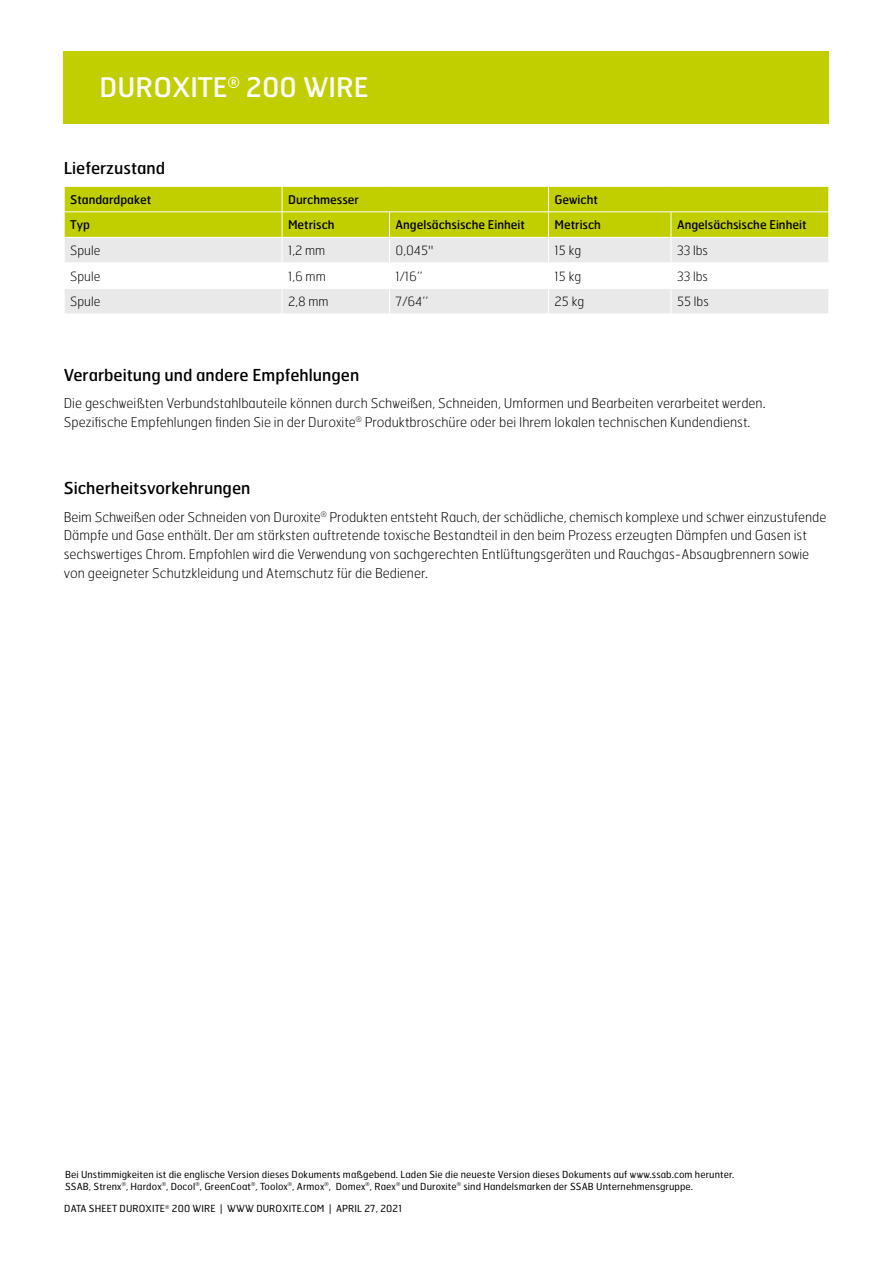
<style>
.page{position:relative;width:893px;height:1263px;background:#fff}
.page>*{position:absolute;margin:0;border:0;box-sizing:border-box;transform-origin:0 0}
.Heading_1___25_6x26{font:27px "Hermes FB";color:#fff}
.Heading_2___11x14{font:16.5px "Hermes FB";color:#000}
.Hermes_Thin_9x13{font:100 13.5px/18.8px "Hermes FB";color:#000}
.Body_table_8_5x11_5{font:100 12.75px "Hermes FB";color:#000}
.Heading_table{font:12px "Hermes FB";color:#000}
.Sidfot{font:9.75px/12px "Hermes FB";letter-spacing:.01em;color:#000}
</style>
<div class="page">
<svg style="left:64px;top:186px;width:765px;height:127px"></svg>
<div style="left:64px;top:51px;width:765px;height:72px;background:#c1ce00"></div>
<p class="Heading_1___25_6x26" style="left:100px;top:70px;width:271px">DUROXITE<sup>®</sup> 200 WIRE</p>
<p class="Heading_2___11x14" style="left:64px;top:158px;width:103px">Lieferzustand</p>
<p class="Heading_table" style="left:70px;top:192px;width:82px">Standardpaket</p>
<p class="Heading_table" style="left:288px;top:192px;width:72px">Durchmesser</p>
<p class="Heading_table" style="left:555px;top:192px;width:45px">Gewicht</p>
<p class="Heading_table" style="left:70px;top:217px;width:21px">Typ</p>
<p class="Heading_table" style="left:288px;top:217px;width:48px">Metrisch</p>
<p class="Heading_table" style="left:395px;top:217px;width:131px">Angelsächsische Einheit</p>
<p class="Heading_table" style="left:555px;top:217px;width:48px">Metrisch</p>
<p class="Heading_table" style="left:677px;top:217px;width:131px">Angelsächsische Einheit</p>
<p class="Body_table_8_5x11_5" style="left:70px;top:242px;width:32px">Spule</p>
<p class="Body_table_8_5x11_5" style="left:288px;top:242px;width:39px">1,2 mm</p>
<p class="Body_table_8_5x11_5" style="left:395px;top:242px;width:40px">0,045''</p>
<p class="Body_table_8_5x11_5" style="left:555px;top:242px;width:28px">15 kg</p>
<p class="Body_table_8_5x11_5" style="left:677px;top:242px;width:33px">33 lbs</p>
<p class="Body_table_8_5x11_5" style="left:70px;top:268px;width:32px">Spule</p>
<p class="Body_table_8_5x11_5" style="left:288px;top:268px;width:39px">1,6 mm</p>
<p class="Body_table_8_5x11_5" style="left:395px;top:268px;width:29px">1/16’’</p>
<p class="Body_table_8_5x11_5" style="left:555px;top:268px;width:28px">15 kg</p>
<p class="Body_table_8_5x11_5" style="left:677px;top:268px;width:33px">33 lbs</p>
<p class="Body_table_8_5x11_5" style="left:70px;top:293px;width:32px">Spule</p>
<p class="Body_table_8_5x11_5" style="left:288px;top:293px;width:42px">2,8 mm</p>
<p class="Body_table_8_5x11_5" style="left:395px;top:293px;width:34px">7/64’’</p>
<p class="Body_table_8_5x11_5" style="left:555px;top:293px;width:31px">25 kg</p>
<p class="Body_table_8_5x11_5" style="left:677px;top:293px;width:33px">55 lbs</p>
<p class="Heading_2___11x14" style="left:64px;top:364px;width:297px">Verarbeitung und andere Empfehlungen</p>
<p class="Hermes_Thin_9x13" style="left:64px;top:393px;width:703px">Die geschweißten Verbundstahlbauteile können durch Schweißen, Schneiden, Umformen und Bearbeiten verarbeitet werden.<br>Spezifische Empfehlungen finden Sie in der Duroxite<sup>®</sup> Produktbroschüre oder bei Ihrem lokalen technischen Kundendienst.</p>
<p class="Heading_2___11x14" style="left:64px;top:478px;width:188px">Sicherheitsvorkehrungen</p>
<p class="Hermes_Thin_9x13" style="left:64px;top:507px;width:764px">Beim Schweißen oder Schneiden von Duroxite<sup>®</sup> Produkten entsteht Rauch, der schädliche, chemisch komplexe und schwer einzustufende Dämpfe und Gase enthält. Der am stärksten auftretende toxische Bestandteil in den beim Prozess erzeugten Dämpfen und Gasen ist sechswertiges Chrom. Empfohlen wird die Verwendung von sachgerechten Entlüftungsgeräten und Rauchgas-Absaugbrennern sowie von geeigneter Schutzkleidung und Atemschutz für die Bediener.</p>
<p class="Sidfot" style="left:65px;top:1168px;width:671px">Bei Unstimmigkeiten ist die englische Version dieses Dokuments maßgebend. Laden Sie die neueste Version dieses Dokuments auf www.ssab.com herunter.<br>SSAB, Strenx<sup>®</sup>, Hardox<sup>®</sup>, Docol<sup>®</sup>, GreenCoat<sup>®</sup>, Toolox<sup>®</sup>, Armox<sup>®</sup>, Domex<sup>®</sup>, Raex<sup>®</sup> und Duroxite<sup>®</sup> sind Handelsmarken der SSAB Unternehmensgruppe.</p>
<p class="Sidfot" style="left:64px;top:1202px;width:339px">DATA SHEET DUROXITE<sup>®</sup> 200 WIRE | WWW DUROXITE.COM | APRIL 27, 2021</p>
</div>
